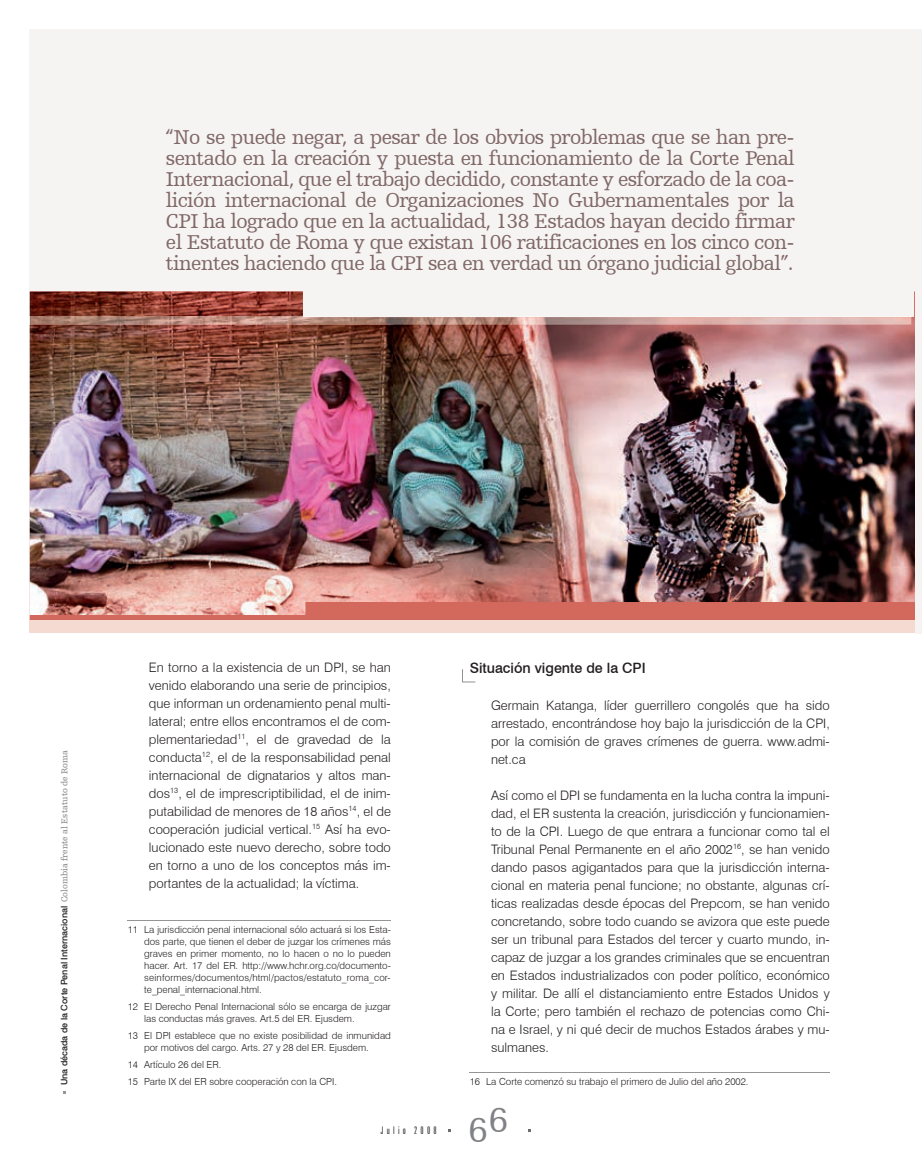
<style>
.page{position:relative;width:922px;height:1170px;background:#fff}
.page>*{position:absolute;margin:0;border:0;box-sizing:border-box;transform-origin:0 0}
.t1{font:36px "Humanist Slabserif 712 BT";color:#808285}
.t2{font:21px/21px "Humanist Slabserif 712 BT";letter-spacing:-.03em;color:#806967;text-align:justify}
.t3{font:500 14.25px "Swiss 721 BT";color:#231f20}
.t4{font:300 13.05px/18px "Swiss 721 BT";color:#231f20;text-align:justify}
.t5{font:300 extra-condensed 10.5px "Zurich BT";letter-spacing:.31em;color:#231f20}
.t6{font:300 9.75px/12px "Swiss 721 BT";color:#231f20}
.t7{font:500 9px "Swiss 721 BT";color:#231f20}
.s1{font-family:"Humanist Slabserif 712 BT";font-weight:400;color:#808285}
</style>
<div class="page">
<div style="left:30px;top:30px;width:884px;height:320px;background:#f6f4f3"></div>
<div style="left:914px;top:30px;width:7px;height:604px;background:#f6f4f3"></div>
<hr style="left:128px;top:919px;width:263px;height:1px;background:#939598">
<img style="left:30px;top:291px;width:364px;height:311px">
<img style="left:394px;top:325px;width:364px;height:277px">
<img style="left:758px;top:316px;width:156px;height:286px">
<hr style="left:469px;top:1071px;width:360px;height:1px;background:#939598">
<svg style="left:30px;top:602px;width:884px;height:31px;background:#d67d72"></svg>
<div style="left:30px;top:619px;width:884px;height:13px;background:#f5dad1"></div>
<img style="left:30px;top:316px;width:881px;height:9px">
<svg style="left:462px;top:669px;width:13px;height:13px"></svg>
<p class="t2" style="left:166px;top:126px;width:630px">“No se puede negar, a pesar de los obvios problemas que se han pre&shy;sentado en la creación y puesta en funcionamiento de la Corte Penal Internacional, que el trabajo decidido, constante y esforzado de la coa&shy;lición internacional de Organizaciones No Gubernamentales por la CPI ha logrado que en la actualidad, 138 Estados hayan decido firmar el Estatuto de Roma y que existan 106 ratificaciones en los cinco con&shy;tinentes haciendo que la CPI sea en verdad un órgano judicial global”.</p>
<p class="t7" style="left:59px;top:1085px;width:337px;rotate:-90deg">Una década de la Corte Penal Internacional <span class="s1">Colombia frente al Estatuto de Roma</span></p>
<p class="t4" style="left:149px;top:657px;width:243px">En torno a la existencia de un DPI, se han venido elaborando una serie de principios, que informan un ordenamiento penal multi&shy;lateral; entre ellos encontramos el de com&shy;plementariedad<sup>11</sup>, el de gravedad de la conducta<sup>12</sup>, el de la responsabilidad penal internacional de dignatarios y altos man&shy;dos<sup>13</sup>, el de imprescriptibilidad, el de inim&shy;putabilidad de menores de 18 años<sup>14</sup>, el de cooperación judicial vertical.<sup>15</sup> Así ha evo&shy;lucionado este nuevo derecho, sobre todo en torno a uno de los conceptos más im&shy;portantes de la actualidad; la víctima.</p>
<p class="t6" style="left:144px;top:923px;width:248px;text-align:justify;text-indent:-16px">11 La jurisdicción penal internacional sólo actuará si los Esta&shy;dos parte, que tienen el deber de juzgar los crímenes más graves en primer momento, no lo hacen o no lo pueden hacer. Art. 17 del ER. http://www.hchr.org.co/documento&shy;seinformes/documentos/html/pactos/estatuto_roma_cor&shy;te_penal_internacional.html.</p>
<p class="t6" style="left:144px;top:1000px;width:248px;text-indent:-16px">12 El Derecho Penal Internacional sólo se encarga de juzgar las conductas más graves. Art.5 del ER. Ejusdem.</p>
<p class="t6" style="left:128px;top:1029px;width:264px;text-align:center">13 El DPI establece que no existe posibilidad de inmunidad por motivos del cargo. Arts. 27 y 28 del ER. Ejusdem.</p>
<p class="t6" style="left:128px;top:1055px;width:211px;line-height:17px">14 Artículo 26 del ER.<br>15 Parte IX del ER sobre cooperación con la CPI.</p>
<p class="t5" style="left:380px;top:1124px;width:57px">Julio 2008</p>
<p class="t3" style="left:469px;top:659px;width:177px">Situación vigente de la CPI</p>
<p class="t4" style="left:491px;top:695px;width:340px">Germain Katanga, líder guerrillero congolés que ha sido arrestado, encontrándose hoy bajo la jurisdicción de la CPI, por la comisión de graves crímenes de guerra. www.admi&shy;net.ca</p>
<p class="t4" style="left:491px;top:785px;width:340px">Así como el DPI se fundamenta en la lucha contra la impuni&shy;dad, el ER sustenta la creación, jurisdicción y funcionamien&shy;to de la CPI. Luego de que entrara a funcionar como tal el Tribunal Penal Permanente en el año 2002<sup>16</sup>, se han venido dando pasos agigantados para que la jurisdicción interna&shy;cional en materia penal funcione; no obstante, algunas crí&shy;ticas realizadas desde épocas del Prepcom, se han venido concretando, sobre todo cuando se avizora que este puede ser un tribunal para Estados del tercer y cuarto mundo, in&shy;capaz de juzgar a los grandes criminales que se encuentran en Estados industrializados con poder político, económico y militar. De allí el distanciamiento entre Estados Unidos y la Corte; pero también el rechazo de potencias como Chi&shy;na e Israel, y ni qué decir de muchos Estados árabes y mu&shy;sulmanes.</p>
<p class="t6" style="left:469px;top:1075px;width:280px">16 La Corte comenzó su trabajo el primero de Julio del año 2002.</p>
<h1 class="t1" style="left:468px;top:1103px;width:42px">6666</h1>
</div>
